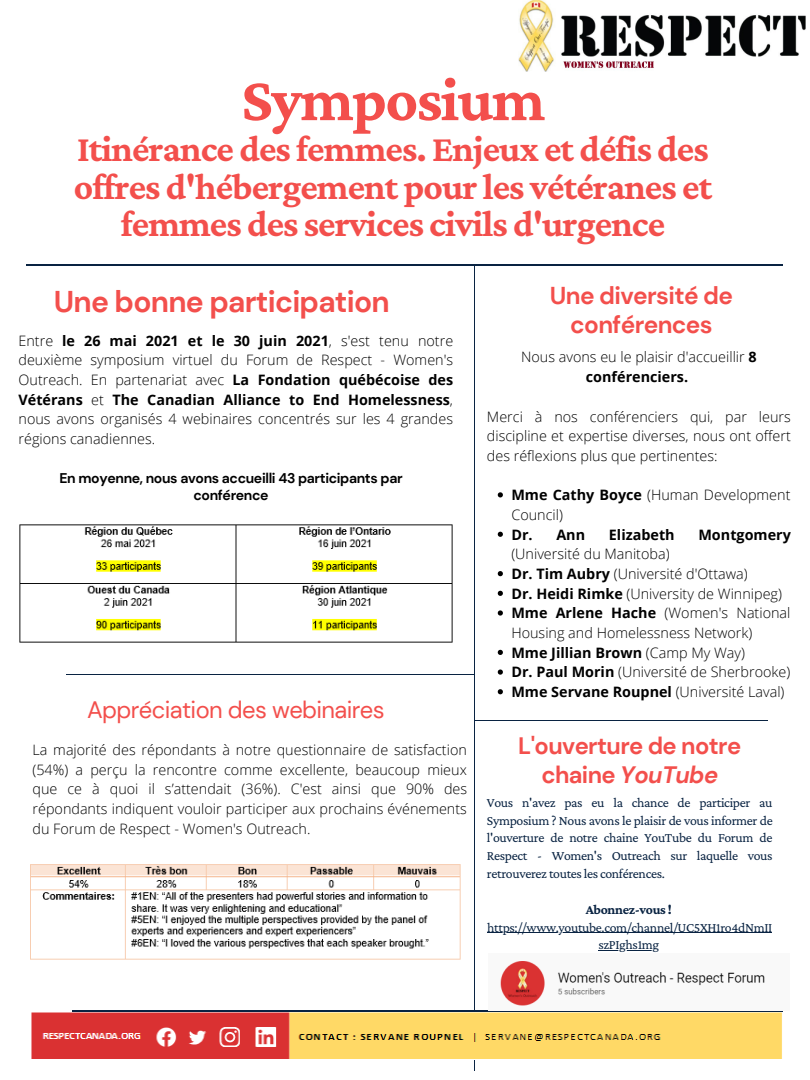
<style>
.page{position:relative;width:810px;height:1080px;background:#fff}
.page>*{position:absolute;margin:0;border:0;box-sizing:border-box;transform-origin:0 0}
.t1{font:700 63.12px "Crimson Pro";letter-spacing:-.025em;color:#f34f4c}
.t2{font:700 37.5px/37.5px "Crimson Pro";letter-spacing:-.025em;color:#f34f4c;text-align:center}
.t3{font:700 30px "DM Sans";letter-spacing:-.025em;color:#f34f4c}
.t4{font:700 24.38px/28.9px "DM Sans";letter-spacing:-.025em;color:#f34f4c;text-align:center}
.t5{font:700 23.75px/28.1px "DM Sans";letter-spacing:-.025em;color:#f34f4c;text-align:center}
.t6{font:23.75px "DM Sans";letter-spacing:-.025em;color:#f34f4c}
.t7{font:300 14.38px/19.7px "Open Sans";color:#000;text-align:justify}
.t8{font:700 14.38px "Open Sans";color:#000}
.t9{font:700 14.06px/16.8px "DM Sans";letter-spacing:-.025em;color:#000;text-align:center}
.t10{font:13.75px/17.8px "Crimson Pro";letter-spacing:-.025em;color:#092342;text-align:justify}
.t11{font:700 13.75px "Crimson Pro";letter-spacing:-.025em;color:#092342}
.s1{font-weight:700}
.s2{font-weight:300}
.s3{font-style:italic}
</style>
<div class="page">
<hr style="left:474px;top:267px;width:1px;height:804px;background:#092342">
<hr style="left:475px;top:721px;width:293px;height:1px;background:#092342">
<hr style="left:26px;top:264px;width:757px;height:1px;background:#092342">
<hr style="left:73px;top:1011px;width:710px;height:1px;background:#092342">
<hr style="left:67px;top:674px;width:407px;height:1px;background:#092342">
<img style="left:31px;top:1013px;width:751px;height:47px">
<img style="left:519px;top:0;width:287px;height:71px">
<img style="left:19px;top:524px;width:434px;height:119px">
<img style="left:30px;top:864px;width:431px;height:96px">
<img style="left:500px;top:961px;width:265px;height:45px">
<hr style="left:487px;top:932px;width:285px;height:1px;background:#092342">
<hr style="left:598px;top:950px;width:61px;height:1px;background:#092342">
<svg style="left:498px;top:492px;width:5px;height:5px"></svg>
<svg style="left:498px;top:532px;width:5px;height:5px"></svg>
<svg style="left:498px;top:571px;width:5px;height:5px"></svg>
<svg style="left:498px;top:591px;width:5px;height:5px"></svg>
<svg style="left:498px;top:610px;width:5px;height:6px"></svg>
<svg style="left:498px;top:650px;width:5px;height:5px"></svg>
<svg style="left:498px;top:670px;width:5px;height:5px"></svg>
<svg style="left:498px;top:689px;width:5px;height:5px"></svg>
<p class="t1" style="left:241px;top:64px;width:306px">Symposium</p>
<p class="t2" style="left:74px;top:130px;width:640px">Itinérance des femmes. Enjeux et défis des offres d'hébergement pour les vétéranes et femmes des services civils d'urgence</p>
<p class="t3" style="left:54px;top:283px;width:337px">Une bonne participation</p>
<p class="t7" style="left:19px;top:330px;width:436px">Entre <span class="s1">le 26 mai 2021 et le 30 juin 2021</span>, s'est tenu notre deuxième symposium virtuel du Forum de Respect - Women's Outreach. En partenariat avec <span class="s1">La Fondation québécoise des Vétérans</span> et <span class="s1">The Canadian Alliance to End Homelessness</span>, nous avons organisés 4 webinaires concentrés sur les 4 grandes régions canadiennes.</p>
<p class="t9" style="left:60px;top:470px;width:345px">En moyenne, nous avons accueilli 43 participants par conférence</p>
<p class="t6" style="left:87px;top:694px;width:299px">Appréciation des webinaires</p>
<p class="t7" style="left:33px;top:739px;width:436px">La majorité des répondants à notre questionnaire de satisfaction (54%) a perçu la rencontre comme excellente, beaucoup mieux que ce à quoi il s’attendait (36%). C'est ainsi que 90% des répondants indiquent vouloir participer aux prochains événements du Forum de Respect - Women's Outreach.</p>
<p class="t4" style="left:550px;top:282px;width:185px">Une diversité de conférences</p>
<p class="t7" style="left:521px;top:347px;width:237px;text-align:center">Nous avons eu le plaisir d'accueillir <span class="s1">8 conférenciers.</span></p>
<p class="t7" style="left:487px;top:406px;width:305px">Merci à nos conférenciers qui, par leurs discipline et expertise diverses, nous ont offert des réflexions plus que pertinentes:</p>
<p class="t7" style="left:511px;top:485px;width:281px"><span class="s1">Mme Cathy Boyce</span> (Human Development<br>Council)</p>
<p class="t8" style="left:511px;top:524px;width:75px">Dr. Ann</p>
<p class="t8" style="left:609px;top:524px;width:67px">Elizabeth</p>
<p class="t8" style="left:698px;top:524px;width:94px">Montgomery</p>
<p class="t7" style="left:511px;top:544px;width:160px">(Université du Manitoba)</p>
<p class="t7" style="left:511px;top:564px;width:238px"><span class="s1">Dr. Tim Aubry</span> (Université d'Ottawa)</p>
<p class="t7" style="left:511px;top:583px;width:272px"><span class="s1">Dr. Heidi Rimke</span> (University de Winnipeg)</p>
<p class="t7" style="left:511px;top:603px;width:281px"><span class="s1">Mme Arlene Hache</span> (Women's National<br>Housing and Homelessness Network)</p>
<p class="t8" style="left:511px;top:642px;width:235px">Mme Jillian Brown <span class="s2">(Camp My Way)</span></p>
<p class="t7" style="left:511px;top:662px;width:280px"><span class="s1">Dr. Paul Morin</span> (Université de Sherbrooke)</p>
<p class="t8" style="left:511px;top:682px;width:275px">Mme Servane Roupnel <span class="s2">(Université Laval)</span></p>
<p class="t5" style="left:518px;top:732px;width:225px">L'ouverture de notre chaine <span class="s3">YouTube</span></p>
<p class="t10" style="left:487px;top:793px;width:287px">Vous n'avez pas eu la chance de participer au Symposium ? Nous avons le plaisir de vous informer de l'ouverture de notre chaine YouTube du Forum de Respect - Women's Outreach sur laquelle vous retrouverez toutes les conférences.</p>
<p class="t11" style="left:586px;top:901px;width:87px">Abonnez-vous !</p>
<p class="t10" style="left:487px;top:918px;width:287px;text-align:center">https://www.youtube.com/channel/UC5XH1ro4dNmII szPIghs1mg</p>
</div>
